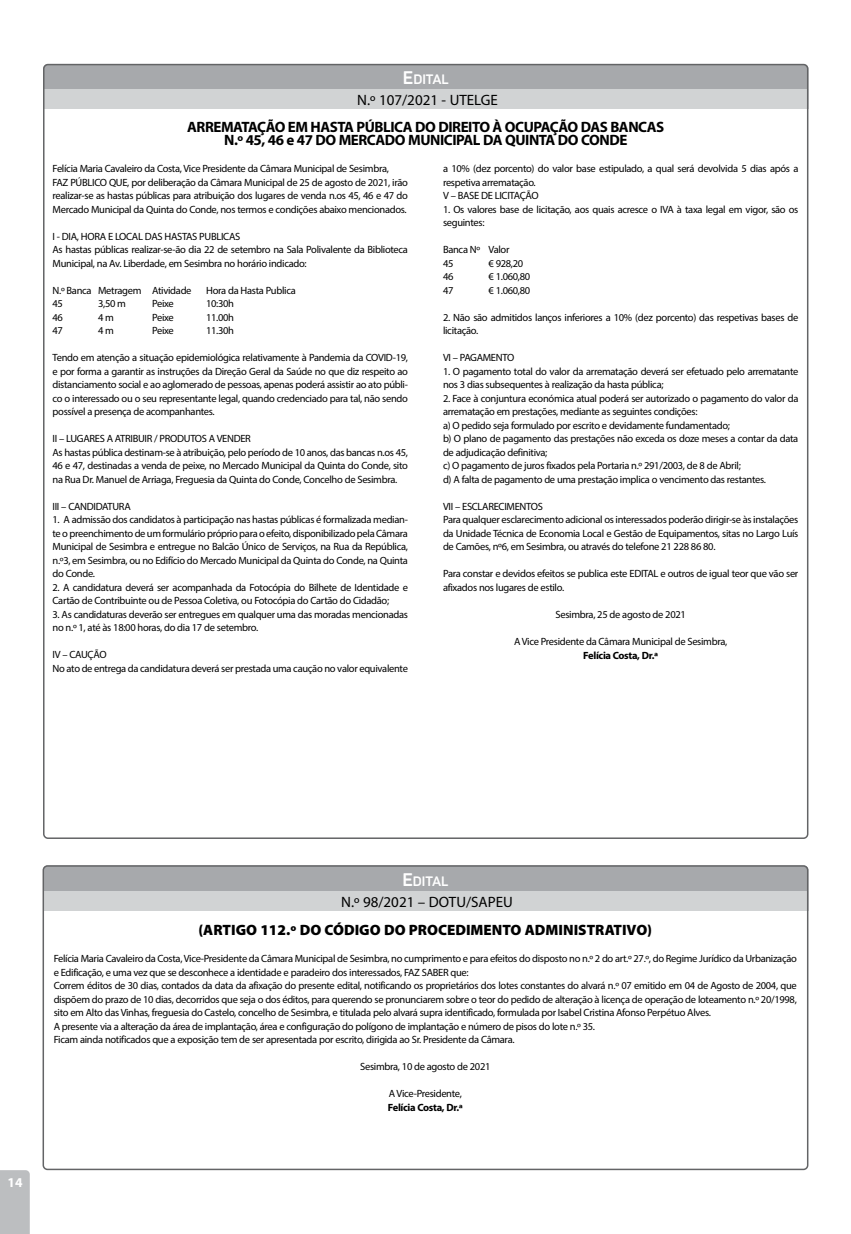
<style>
.page{position:relative;width:851px;height:1234px;background:#fff}
.page>*{position:absolute;margin:0;border:0;box-sizing:border-box;transform-origin:0 0}
.t1{font:700 15px/13.5px "Myriad Pro";letter-spacing:-.03em;color:#000;text-align:center}
.t2{font:900 15px "Myriad Pro";color:#000}
.t3{font:15px "Myriad Pro";color:#000}
.t4{font:700 13.5px "Panton";color:#fff}
.t5{font:700 13.5px "Myriad Pro";color:#fff}
.t6{font:10.5px/13.5px "Myriad Pro";letter-spacing:-.03em;color:#000}
.t7{font:700 10.5px "Myriad Pro";letter-spacing:-.03em;color:#000}
.s1{font-size:18px}
</style>
<div class="page">
<div style="left:0;top:1170px;width:30px;height:63px;background:#bcbec0"></div>
<div style="left:43px;top:64px;width:765px;height:45px;background:#a7a9ac;border-radius:4px"></div>
<div style="left:43px;top:89px;width:765px;height:20px;background:#d1d3d4"></div>
<div style="left:43px;top:865px;width:765px;height:45px;background:#a7a9ac;border-radius:4px"></div>
<div style="left:43px;top:890px;width:765px;height:20px;background:#d1d3d4"></div>
<div style="left:43px;top:865px;width:765px;height:304px;border:2px solid #636466;border-radius:4px"></div>
<p class="t4" style="left:403px;top:70px;width:47px"><span class="s1">E</span>dital</p>
<h1 class="t3" style="left:357px;top:90px;width:142px">N.º 107/2021 - UTELGE</h1>
<h1 class="t1" style="left:187px;top:119px;width:478px">ARREMATAÇÃO EM HASTA PÚBLICA DO DIREITO À OCUPAÇÃO DAS BANCAS<br>N.º 45, 46 e 47 DO MERCADO MUNICIPAL DA QUINTA DO CONDE</h1>
<p class="t6" style="left:53px;top:162px;width:357px">Felícia Maria Cavaleiro da Costa, Vice Presidente da Câmara Municipal de Sesimbra,<br>FAZ PÚBLICO QUE, por deliberação da Câmara Municipal de 25 de agosto de 2021, irão realizar-se as hastas públicas para atribuição dos lugares de venda n.os 45, 46 e 47 do Mercado Municipal da Quinta do Conde, nos termos e condições abaixo mencionados.</p>
<p class="t6" style="left:53px;top:229px;width:357px">I - DIA, HORA E LOCAL DAS HASTAS PUBLICAS<br>As hastas públicas realizar-se-ão dia 22 de setembro na Sala Polivalente da Biblioteca<br>Municipal, na Av. Liberdade, em Sesimbra no horário indicado:</p>
<p class="t6" style="left:53px;top:283px;width:140px">N.º Banca Metragem Atividade</p>
<p class="t6" style="left:206px;top:283px;width:91px">Hora da Hasta Publica</p>
<p class="t6" style="left:53px;top:297px;width:12px">45</p>
<p class="t6" style="left:98px;top:297px;width:29px">3,50 m</p>
<p class="t6" style="left:152px;top:297px;width:23px">Peixe</p>
<p class="t6" style="left:206px;top:297px;width:29px">10:30h</p>
<p class="t6" style="left:53px;top:310px;width:12px">46</p>
<p class="t6" style="left:98px;top:310px;width:17px">4 m</p>
<p class="t6" style="left:152px;top:310px;width:23px">Peixe</p>
<p class="t6" style="left:206px;top:310px;width:29px">11.00h</p>
<p class="t6" style="left:53px;top:324px;width:12px">47</p>
<p class="t6" style="left:98px;top:324px;width:17px">4 m</p>
<p class="t6" style="left:152px;top:324px;width:23px">Peixe</p>
<p class="t6" style="left:206px;top:324px;width:29px">11.30h</p>
<p class="t6" style="left:53px;top:351px;width:357px;text-align:justify">Tendo em atenção a situação epidemiológica relativamente à Pandemia da COVID-19, e por forma a garantir as instruções da Direção Geral da Saúde no que diz respeito ao distanciamento social e ao aglomerado de pessoas, apenas poderá assistir ao ato públi&shy;co o interessado ou o seu representante legal, quando credenciado para tal, não sendo possível a presença de acompanhantes.</p>
<p class="t6" style="left:53px;top:432px;width:357px">II – LUGARES A ATRIBUIR / PRODUTOS A VENDER<br>As hastas pública destinam-se à atribuição, pelo período de 10 anos, das bancas n.os 45, 46 e 47, destinadas a venda de peixe, no Mercado Municipal da Quinta do Conde, sito na Rua Dr. Manuel de Arriaga, Freguesia da Quinta do Conde, Concelho de Sesimbra.</p>
<p class="t6" style="left:53px;top:499px;width:80px">III – CANDIDATURA</p>
<p class="t6" style="left:53px;top:513px;width:357px;text-align:justify">1. A admissão dos candidatos à participação nas hastas públicas é formalizada median&shy;te o preenchimento de um formulário próprio para o efeito, disponibilizado pela Câmara Municipal de Sesimbra e entregue no Balcão Único de Serviços, na Rua da República, n.º3, em Sesimbra, ou no Edifício do Mercado Municipal da Quinta do Conde, na Quinta do Conde.</p>
<p class="t6" style="left:53px;top:580px;width:357px">2. A candidatura deverá ser acompanhada da Fotocópia do Bilhete de Identidade e<br>Cartão de Contribuinte ou de Pessoa Coletiva, ou Fotocópia do Cartão do Cidadão;</p>
<p class="t6" style="left:53px;top:607px;width:357px">3. As candidaturas deverão ser entregues em qualquer uma das moradas mencionadas no n.º 1, até às 18:00 horas, do dia 17 de setembro.</p>
<p class="t6" style="left:53px;top:648px;width:357px">IV – CAUÇÃO<br>No ato de entrega da candidatura deverá ser prestada uma caução no valor equivalente</p>
<p class="t6" style="left:443px;top:162px;width:357px">a 10% (dez porcento) do valor base estipulado, a qual será devolvida 5 dias após a respetiva arrematação.<br>V – BASE DE LICITAÇÃO</p>
<p class="t6" style="left:443px;top:202px;width:357px">1. Os valores base de licitação, aos quais acresce o IVA à taxa legal em vigor, são os seguintes:</p>
<p class="t6" style="left:443px;top:243px;width:68px">Banca Nº Valor<br>45</p>
<p class="t6" style="left:488px;top:256px;width:36px">€ 928,20</p>
<p class="t6" style="left:443px;top:270px;width:12px">46</p>
<p class="t6" style="left:488px;top:270px;width:43px">€ 1.060,80</p>
<p class="t6" style="left:443px;top:283px;width:12px">47</p>
<p class="t6" style="left:488px;top:283px;width:43px">€ 1.060,80</p>
<p class="t6" style="left:443px;top:310px;width:357px">2. Não são admitidos lanços inferiores a 10% (dez porcento) das respetivas bases de licitação.</p>
<p class="t6" style="left:443px;top:351px;width:73px">VI – PAGAMENTO</p>
<p class="t6" style="left:443px;top:364px;width:357px">1. O pagamento total do valor da arrematação deverá ser efetuado pelo arrematante nos 3 dias subsequentes à realização da hasta pública;</p>
<p class="t6" style="left:443px;top:391px;width:357px">2. Face à conjuntura económica atual poderá ser autorizado o pagamento do valor da arrematação em prestações, mediante as seguintes condições:<br>a) O pedido seja formulado por escrito e devidamente fundamentado;<br>b) O plano de pagamento das prestações não exceda os doze meses a contar da data de adjudicação definitiva;<br>c) O pagamento de juros fixados pela Portaria n.º 291/2003, de 8 de Abril;<br>d) A falta de pagamento de uma prestação implica o vencimento das restantes.</p>
<p class="t6" style="left:443px;top:499px;width:357px">VII – ESCLARECIMENTOS<br>Para qualquer esclarecimento adicional os interessados poderão dirigir-se às instalações da Unidade Técnica de Economia Local e Gestão de Equipamentos, sitas no Largo Luís de Camões, nº6, em Sesimbra, ou através do telefone 21 228 86 80.</p>
<p class="t6" style="left:443px;top:567px;width:357px">Para constar e devidos efeitos se publica este EDITAL e outros de igual teor que vão ser afixados nos lugares de estilo.</p>
<p class="t6" style="left:555px;top:607px;width:132px">Sesimbra, 25 de agosto de 2021</p>
<p class="t6" style="left:514px;top:634px;width:215px">A Vice Presidente da Câmara Municipal de Sesimbra,</p>
<p class="t7" style="left:583px;top:648px;width:76px">Felícia Costa, Dr.ª</p>
<p class="t5" style="left:8px;top:1173px;width:16px">14</p>
<p class="t4" style="left:402px;top:872px;width:47px"><span class="s1">E</span>dital</p>
<h1 class="t3" style="left:341px;top:892px;width:173px">N.º 98/2021 – DOTU/SAPEU</h1>
<h1 class="t2" style="left:198px;top:919px;width:455px">(ARTIGO 112.º DO CÓDIGO DO PROCEDIMENTO ADMINISTRATIVO)</h1>
<p class="t6" style="left:54px;top:951px;width:744px">Felícia Maria Cavaleiro da Costa, Vice-Presidente da Câmara Municipal de Sesimbra, no cumprimento e para efeitos do disposto no n.º 2 do art.º 27.º, do Regime Jurídico da Urbanização e Edificação, e uma vez que se desconhece a identidade e paradeiro dos interessados, FAZ SABER que:<br>Correm éditos de 30 dias, contados da data da afixação do presente edital, notificando os proprietários dos lotes constantes do alvará n.º 07 emitido em 04 de Agosto de 2004, que dispõem do prazo de 10 dias, decorridos que seja o dos éditos, para querendo se pronunciarem sobre o teor do pedido de alteração à licença de operação de loteamento n.º 20/1998, sito em Alto das Vinhas, freguesia do Castelo, concelho de Sesimbra, e titulada pelo alvará supra identificado, formulada por Isabel Cristina Afonso Perpétuo Alves.<br>A presente via a alteração da área de implantação, área e configuração do polígono de implantação e número de pisos do lote n.º 35.<br>Ficam ainda notificados que a exposição tem de ser apresentada por escrito, dirigida ao Sr. Presidente da Câmara.</p>
<p class="t6" style="left:360px;top:1059px;width:132px">Sesimbra, 10 de agosto de 2021</p>
<p class="t6" style="left:389px;top:1086px;width:75px">A Vice-Presidente,</p>
<p class="t7" style="left:388px;top:1100px;width:76px">Felícia Costa, Dr.ª</p>
</div>
